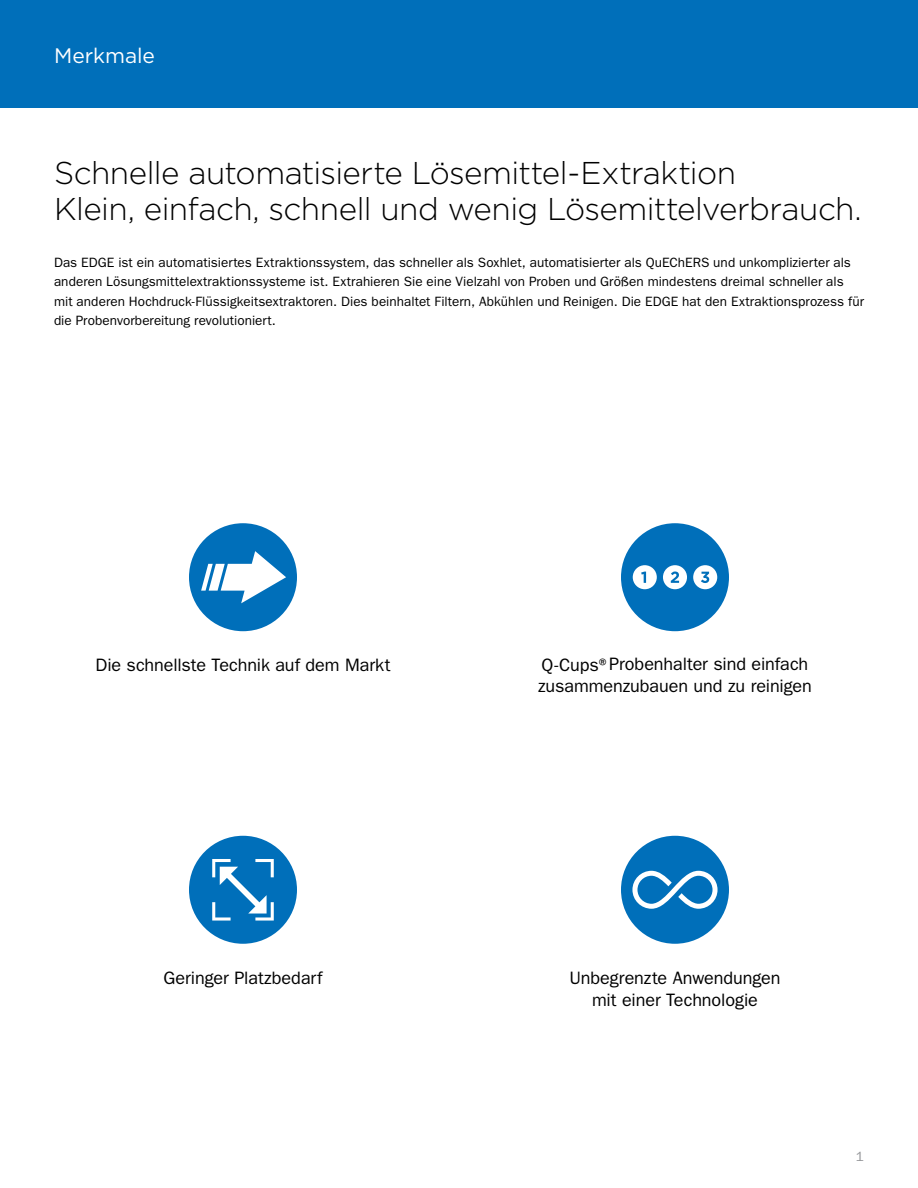
<style>
.page{position:relative;width:918px;height:1188px;background:#fff}
.page>*{position:absolute;margin:0;border:0;box-sizing:border-box;transform-origin:0 0}
.Subject_Headline{font:300 31.5px/36px "Gotham HTF";letter-spacing:-.02em;color:#000}
.Page_Header__blue_ba{font:21px "Gotham HTF";letter-spacing:-.005em;color:#fff}
.Column_Header__blue{font:18px/22.5px "ITC Franklin Gothic Std";letter-spacing:-.005em;color:#000}
.Paragraph_Copy{font:13.5px/19.5px "ITC Franklin Gothic Std";color:#000}
.t1{font:13.5px "ITC Franklin Gothic Std";color:#939598}
.s1{font-size:16.5px}
</style>
<div class="page">
<div style="left:0;top:0;width:918px;height:108px;background:#006fba"></div>
<div style="left:621px;top:523px;width:108px;height:108px;background:#006fba;border-radius:50%"></div>
<div style="left:633px;top:565px;width:24px;height:24px;background:#fff;border-radius:50%"></div>
<div style="left:663px;top:565px;width:24px;height:24px;background:#fff;border-radius:50%"></div>
<div style="left:693px;top:565px;width:24px;height:24px;background:#fff;border-radius:50%"></div>
<svg style="left:641px;top:572px;width:5px;height:11px"></svg>
<svg style="left:671px;top:572px;width:8px;height:11px"></svg>
<svg style="left:701px;top:572px;width:8px;height:11px"></svg>
<div style="left:189px;top:523px;width:108px;height:108px;background:#006fba;border-radius:50%"></div>
<svg style="left:201px;top:551px;width:92px;height:52px"></svg>
<div style="left:189px;top:836px;width:108px;height:108px;background:#006fba;border-radius:50%"></div>
<svg style="left:212px;top:859px;width:62px;height:62px"></svg>
<div style="left:621px;top:836px;width:108px;height:108px;background:#006fba;border-radius:50%"></div>
<svg style="left:632px;top:871px;width:86px;height:38px"></svg>
<p class="Page_Header__blue_ba" style="left:54px;top:44px;width:102px">Merkmale</p>
<p class="Subject_Headline" style="left:54px;top:155px;width:809px">Schnelle automatisierte Lösemittel-Extraktion<br>Klein, einfach, schnell und wenig Lösemittelverbrauch.</p>
<p class="Paragraph_Copy" style="left:54px;top:252px;width:811px">Das EDGE ist ein automatisiertes Extraktionssystem, das schneller als Soxhlet, automatisierter als QuEChERS und unkomplizierter als anderen Lösungsmittelextraktionssysteme ist. Extrahieren Sie eine Vielzahl von Proben und Größen mindestens dreimal schneller als mit anderen Hochdruck-Flüssigkeitsextraktoren. Dies beinhaltet Filtern, Abkühlen und Reinigen. Die EDGE hat den Extraktionsprozess für die Probenvorbereitung revolutioniert.</p>
<p class="Column_Header__blue" style="left:95px;top:654px;width:297px">Die schnellste Technik auf dem Markt</p>
<p class="Column_Header__blue" style="left:164px;top:966px;width:160px">Geringer Platzbedarf</p>
<p class="Column_Header__blue" style="left:538px;top:652px;width:275px">Q-Cups<span class="s1">®</span>Probenhalter sind einfach zusammenzubauen und zu reinigen</p>
<p class="Column_Header__blue" style="left:569px;top:966px;width:213px">Unbegrenzte Anwendungen</p>
<p class="Column_Header__blue" style="left:592px;top:989px;width:167px">mit einer Technologie</p>
<p class="t1" style="left:856px;top:1149px;width:10px">1</p>
</div>
